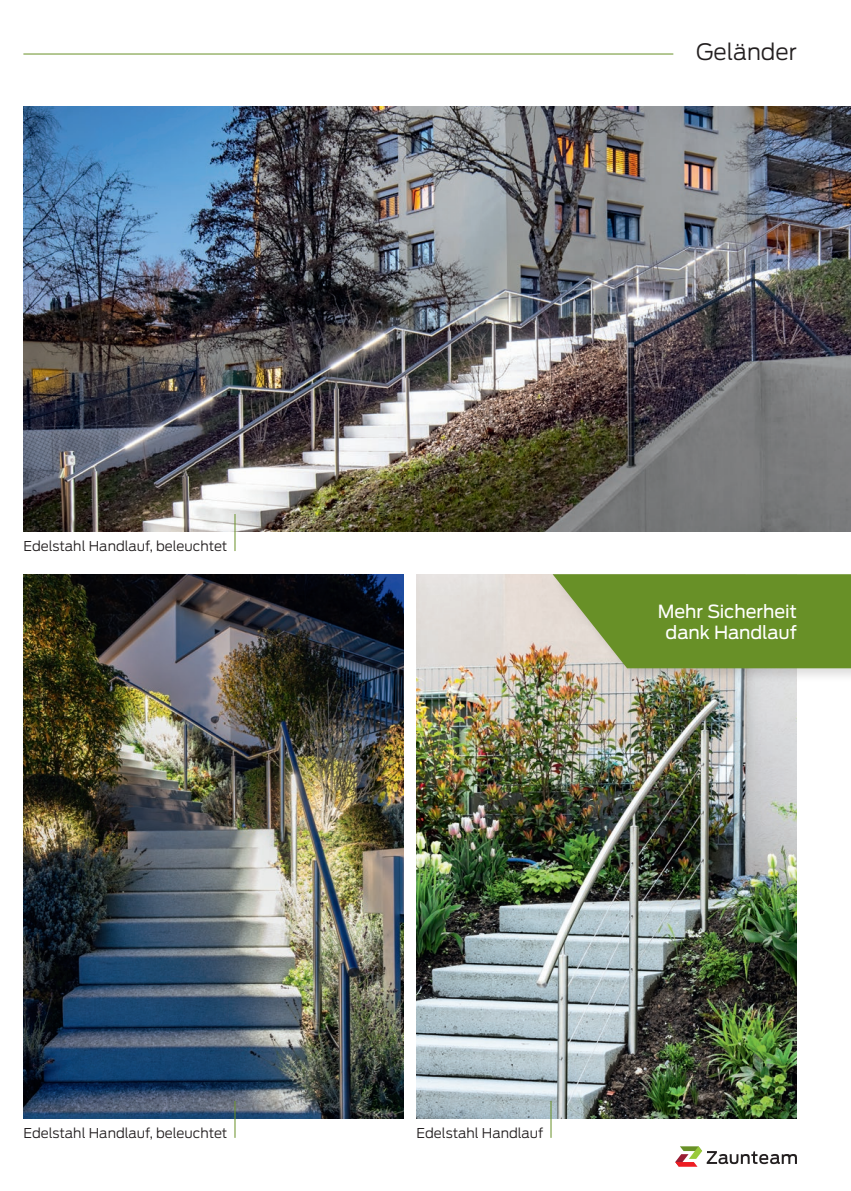
<style>
.page{position:relative;width:851px;height:1191px;background:#fff}
.page>*{position:absolute;margin:0;border:0;box-sizing:border-box;transform-origin:0 0}
.t1{font:300 22.5px "Antenna";color:#231f20}
.t2{font:18px/21.6px "Antenna";letter-spacing:-.005em;color:#fff;text-align:center}
.t3{font:300 13.5px "Antenna";color:#231f20}
</style>
<div class="page">
<img style="left:23px;top:574px;width:381px;height:544px">
<img style="left:23px;top:106px;width:827px;height:425px">
<img style="left:416px;top:574px;width:380px;height:544px">
<svg style="left:675px;top:1146px;width:121px;height:20px"></svg>
<hr style="left:234px;top:1100px;width:1px;height:37px;background:#689027">
<hr style="left:234px;top:514px;width:1px;height:37px;background:#689027">
<hr style="left:550px;top:1100px;width:1px;height:37px;background:#689027">
<div style="left:550px;top:571px;width:300px;height:112px;background:#231f20;opacity:.15"></div>
<svg style="left:552px;top:574px;width:298px;height:94px;background:#77983c"></svg>
<hr style="left:23px;top:54px;width:650px;height:1px;background:#689027">
<p class="t3" style="left:23px;top:538px;width:205px">Edelstahl Handlauf, beleuchtet</p>
<h1 class="t1" style="left:696px;top:38px;width:102px">Geländer</h1>
<h2 class="t2" style="left:657px;top:600px;width:140px">Mehr Sicherheit dank Handlauf</h2>
<p class="t3" style="left:23px;top:1124px;width:205px">Edelstahl Handlauf, beleuchtet</p>
<p class="t3" style="left:416px;top:1124px;width:128px">Edelstahl Handlauf</p>
</div>
